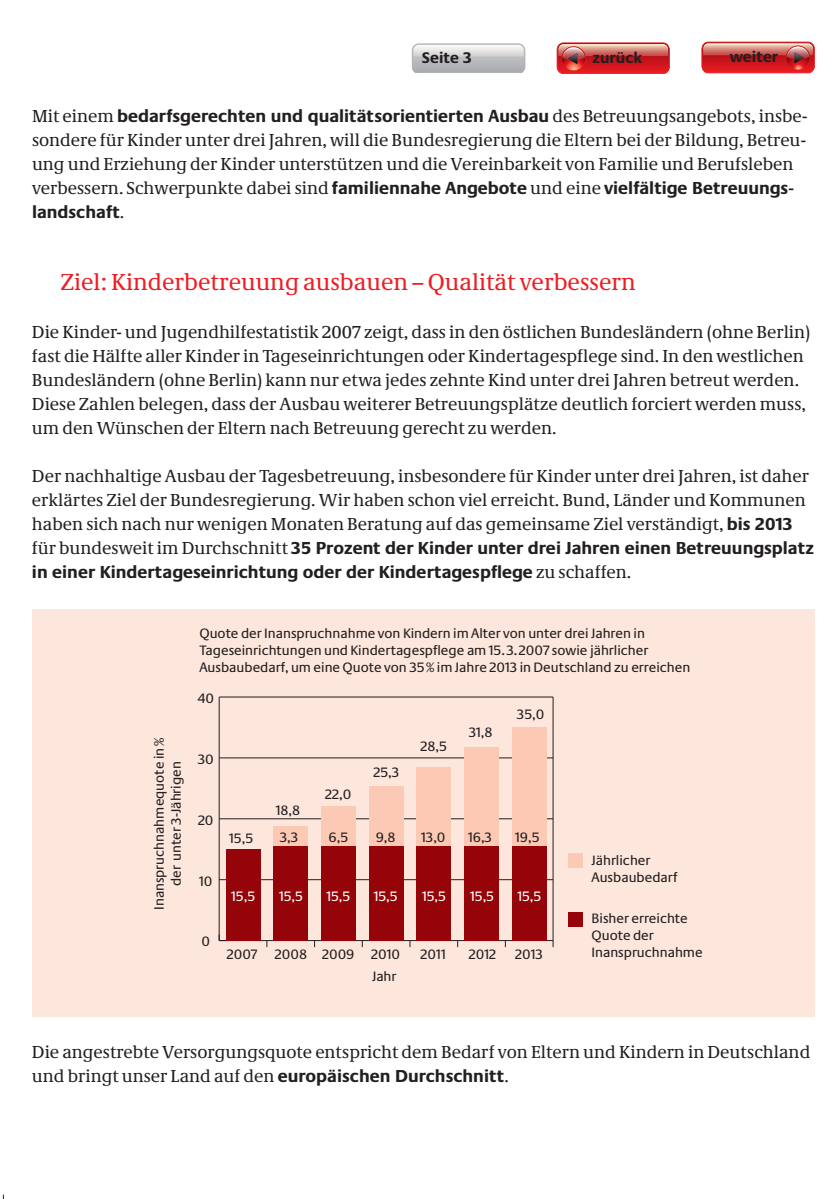
<style>
.page{position:relative;width:840px;height:1199px;background:#fff}
.page>*{position:absolute;margin:0;border:0;box-sizing:border-box;transform-origin:0 0}
.t1{font:24px "Neue Demos";color:#ee1d23}
.t2{font:18px/24px "Neue Demos";color:#231f20}
.t3{font:700 16px "Neue Praxis";color:#231f20}
.t4{font:14.2px/17px "Neue Praxis";color:#231f20}
.t5{font:14.2px "Neue Praxis";color:#fff}
.s1{font-family:"Neue Praxis";font-weight:700}
</style>
<div class="page">
<div style="left:32px;top:609px;width:782px;height:407px;background:#fde7dc"></div>
<hr style="left:219px;top:940px;width:334px;height:1px;background:#231f20">
<hr style="left:552px;top:697px;width:1px;height:250px;background:#231f20">
<hr style="left:219px;top:697px;width:1px;height:243px;background:#231f20">
<hr style="left:219px;top:879px;width:334px;height:1px;background:#231f20">
<hr style="left:219px;top:818px;width:334px;height:1px;background:#231f20">
<hr style="left:219px;top:757px;width:334px;height:1px;background:#231f20">
<hr style="left:219px;top:696px;width:334px;height:1px;background:#231f20">
<div style="left:273px;top:826px;width:35px;height:20px;background:#fcc9b4"></div>
<div style="left:321px;top:806px;width:34px;height:40px;background:#fcc9b4"></div>
<div style="left:369px;top:786px;width:34px;height:60px;background:#fcc9b4"></div>
<div style="left:416px;top:767px;width:35px;height:79px;background:#fcc9b4"></div>
<div style="left:464px;top:747px;width:34px;height:99px;background:#fcc9b4"></div>
<div style="left:512px;top:727px;width:34px;height:119px;background:#fcc9b4"></div>
<div style="left:226px;top:849px;width:34px;height:91px;background:#940408"></div>
<div style="left:273px;top:846px;width:35px;height:94px;background:#940408"></div>
<div style="left:321px;top:846px;width:34px;height:94px;background:#940408"></div>
<div style="left:369px;top:846px;width:34px;height:94px;background:#940408"></div>
<div style="left:416px;top:846px;width:35px;height:94px;background:#940408"></div>
<div style="left:464px;top:846px;width:34px;height:94px;background:#940408"></div>
<div style="left:512px;top:846px;width:34px;height:94px;background:#940408"></div>
<div style="left:568px;top:912px;width:14px;height:14px;background:#940408"></div>
<div style="left:568px;top:853px;width:14px;height:14px;background:#fcc9b4"></div>
<svg style="left:412px;top:43px;width:113px;height:30px;background:#c9c9ca"></svg>
<svg style="left:701px;top:42px;width:113px;height:31px;background:#d34949"></svg>
<svg style="left:556px;top:42px;width:113px;height:32px;background:#d44c4c"></svg>
<p class="t3" style="left:422px;top:48px;width:51px">Seite 3</p>
<p class="t3" style="left:592px;top:47px;width:51px">zurück</p>
<p class="t3" style="left:729px;top:47px;width:50px">weiter</p>
<p class="t2" style="left:32px;top:103px;width:776px">Mit einem <span class="s1">bedarfsgerechten und qualitätsorientierten Ausbau</span> des Betreuungsangebots, insbe&shy;sondere für Kinder unter drei Jahren, will die Bundesregierung die Eltern bei der Bildung, Betreu&shy;ung und Erziehung der Kinder unterstützen und die Vereinbarkeit von Familie und Berufsleben verbessern. Schwerpunkte dabei sind <span class="s1">familiennahe Angebote</span> und eine <span class="s1">vielfältige Betreuungs&shy;landschaft</span>.</p>
<p class="t1" style="left:60px;top:267px;width:576px">Ziel: Kinderbetreuung ausbauen – Qualität verbessern</p>
<p class="t2" style="left:32px;top:319px;width:779px">Die Kinder- und Jugendhilfestatistik 2007 zeigt, dass in den östlichen Bundesländern (ohne Berlin) fast die Hälfte aller Kinder in Tageseinrichtungen oder Kindertagespflege sind. In den westlichen Bundesländern (ohne Berlin) kann nur etwa jedes zehnte Kind unter drei Jahren betreut werden.<br>Diese Zahlen belegen, dass der Ausbau weiterer Betreuungsplätze deutlich forciert werden muss, um den Wünschen der Eltern nach Betreuung gerecht zu werden.</p>
<p class="t2" style="left:32px;top:463px;width:783px">Der nachhaltige Ausbau der Tagesbetreuung, insbesondere für Kinder unter drei Jahren, ist daher erklärtes Ziel der Bundesregierung. Wir haben schon viel erreicht. Bund, Länder und Kommunen haben sich nach nur wenigen Monaten Beratung auf das gemeinsame Ziel verständigt, <span class="s1">bis 2013 </span>für bundesweit im Durchschnitt <span class="s1">35 Prozent der Kinder unter drei Jahren einen Betreuungsplatz in einer Kindertageseinrichtung oder der Kindertagespflege</span> zu schaffen.</p>
<p class="t4" style="left:199px;top:624px;width:492px">Quote der Inanspruchnahme von Kindern im Alter von unter drei Jahren in<br>Tageseinrichtungen und Kindertagespflege am 15. 3. 2007 sowie jährlicher<br>Ausbaubedarf, um eine Quote von 35 % im Jahre 2013 in Deutschland zu erreichen</p>
<p class="t4" style="left:150px;top:910px;width:174px;text-align:center;rotate:-90deg">Inanspruchnahmequote in % der unter 3-Jährigen</p>
<p class="t4" style="left:197px;top:689px;width:18px">40</p>
<p class="t4" style="left:198px;top:750px;width:18px">30</p>
<p class="t4" style="left:198px;top:811px;width:17px">20</p>
<p class="t4" style="left:199px;top:872px;width:15px">10</p>
<p class="t4" style="left:201px;top:933px;width:10px">0</p>
<p class="t4" style="left:229px;top:829px;width:25px">15,5</p>
<p class="t4" style="left:276px;top:802px;width:26px">18,8</p>
<p class="t4" style="left:325px;top:785px;width:28px">22,0</p>
<p class="t4" style="left:373px;top:764px;width:27px">25,3</p>
<p class="t4" style="left:420px;top:738px;width:28px">28,5</p>
<p class="t4" style="left:469px;top:724px;width:25px">31,8</p>
<p class="t4" style="left:517px;top:705px;width:29px">35,0</p>
<p class="t4" style="left:280px;top:828px;width:20px">3,3</p>
<p class="t4" style="left:328px;top:828px;width:21px">6,5</p>
<p class="t4" style="left:375px;top:828px;width:21px">9,8</p>
<p class="t4" style="left:421px;top:828px;width:26px">13,0</p>
<p class="t4" style="left:468px;top:828px;width:25px">16,3</p>
<p class="t4" style="left:515px;top:828px;width:26px">19,5</p>
<p class="t5" style="left:231px;top:888px;width:25px">15,5</p>
<p class="t5" style="left:279px;top:888px;width:25px">15,5</p>
<p class="t5" style="left:326px;top:888px;width:25px">15,5</p>
<p class="t5" style="left:373px;top:888px;width:25px">15,5</p>
<p class="t5" style="left:422px;top:888px;width:25px">15,5</p>
<p class="t5" style="left:470px;top:888px;width:25px">15,5</p>
<p class="t5" style="left:517px;top:888px;width:25px">15,5</p>
<p class="t4" style="left:227px;top:945px;width:175px">2007 2008 2009 2010</p>
<p class="t4" style="left:420px;top:945px;width:27px">2011</p>
<p class="t4" style="left:468px;top:945px;width:29px">2012</p>
<p class="t4" style="left:515px;top:945px;width:29px">2013</p>
<p class="t4" style="left:372px;top:967px;width:26px">Jahr</p>
<p class="t4" style="left:591px;top:851px;width:87px">Jährlicher<br>Ausbaubedarf</p>
<p class="t4" style="left:591px;top:909px;width:113px">Bisher erreichte<br>Quote der<br>Inanspruchnahme</p>
<p class="t2" style="left:32px;top:1039px;width:779px">Die angestrebte Versorgungsquote entspricht dem Bedarf von Eltern und Kindern in Deutschland und bringt unser Land auf den <span class="s1">europäischen Durchschnitt</span>.</p>
</div>
